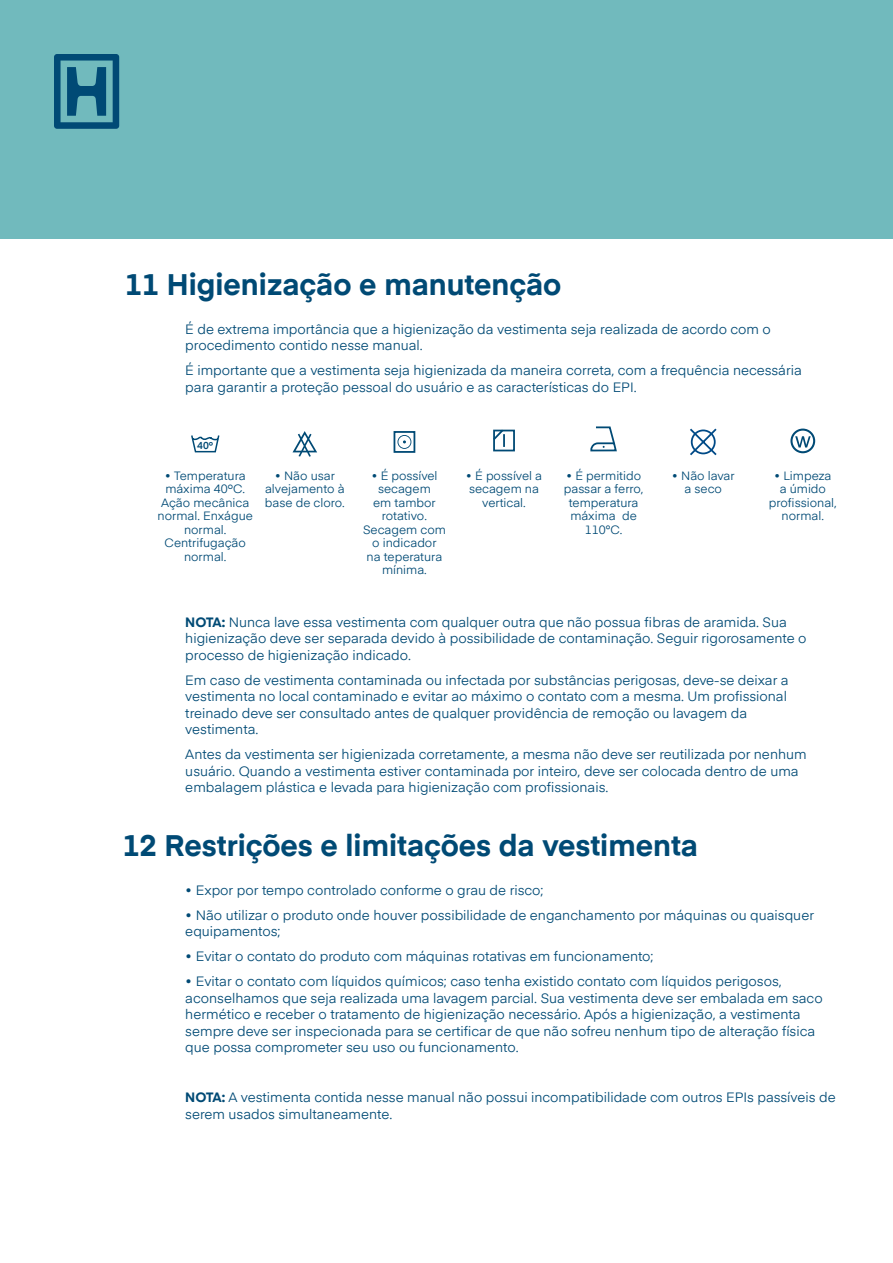
<style>
.page{position:relative;width:893px;height:1263px;background:#fff}
.page>*{position:absolute;margin:0;border:0;box-sizing:border-box;transform-origin:0 0}
.t1{font:700 29.7px "Eina 01";color:#004a75}
.t2{font:13.5px/16.5px "Eina 01";color:#004a75}
.t3{font:12px/13.5px "Eina 01";color:#004a75;text-align:center}
.t4{font:600 10.05px "Eina 01";color:#004a75}
.s1{font-weight:700}
</style>
<div class="page">
<div style="left:0;top:0;width:893px;height:238px;background:#71babd"></div>
<svg style="left:54px;top:54px;width:65px;height:75px"></svg>
<svg style="left:191px;top:435px;width:29px;height:18px"></svg>
<svg style="left:292px;top:431px;width:25px;height:26px"></svg>
<svg style="left:590px;top:426px;width:27px;height:26px"></svg>
<svg style="left:790px;top:429px;width:25px;height:24px"></svg>
<svg style="left:397px;top:435px;width:14px;height:14px"></svg>
<div style="left:394px;top:431px;width:21px;height:22px;border:2px solid #004a75"></div>
<svg style="left:690px;top:428px;width:27px;height:28px"></svg>
<div style="left:691px;top:429px;width:25px;height:25px;border:2px solid #004a87;border-radius:50%"></div>
<div style="left:493px;top:430px;width:22px;height:21px;border:2px solid #004a75"></div>
<svg style="left:493px;top:429px;width:12px;height:18px"></svg>
<h1 class="t1" style="left:125px;top:262px;width:438px">11 Higienização e manutenção</h1>
<p class="t2" style="left:185px;top:320px;width:587px">É de extrema importância que a higienização da vestimenta seja realizada de acordo com o procedimento contido nesse manual.</p>
<p class="t2" style="left:185px;top:361px;width:618px">É importante que a vestimenta seja higienizada da maneira correta, com a frequência necessária para garantir a proteção pessoal do usuário e as características do EPI.</p>
<p class="t4" style="left:197px;top:438px;width:18px">40º</p>
<p class="t3" style="left:158px;top:468px;width:97px">• Temperatura máxima 40ºC.<br>Ação mecânica normal. Enxágue normal.<br>Centrifugação normal.</p>
<p class="t3" style="left:265px;top:468px;width:81px">• Não usar alvejamento à base de cloro.</p>
<p class="t3" style="left:363px;top:468px;width:84px">• É possível secagem<br>em tambor rotativo.<br>Secagem com o indicador<br>na teperatura mínima.</p>
<p class="t3" style="left:466px;top:468px;width:78px">• É possível a secagem na vertical.</p>
<p class="t3" style="left:564px;top:468px;width:81px">• É permitido passar a ferro, temperatura máxima de<br>110°C.</p>
<p class="t3" style="left:672px;top:468px;width:64px">• Não lavar a seco</p>
<p class="t3" style="left:769px;top:468px;width:69px">• Limpeza<br>a úmido profissional, normal.</p>
<p class="t2" style="left:185px;top:613px;width:623px"><span class="s1">NOTA:</span> Nunca lave essa vestimenta com qualquer outra que não possua fibras de aramida. Sua higienização deve ser separada devido à possibilidade de contaminação. Seguir rigorosamente o processo de higienização indicado.</p>
<p class="t2" style="left:185px;top:671px;width:605px">Em caso de vestimenta contaminada ou infectada por substâncias perigosas, deve-se deixar a vestimenta no local contaminado e evitar ao máximo o contato com a mesma. Um profissional treinado deve ser consultado antes de qualquer providência de remoção ou lavagem da vestimenta.</p>
<p class="t2" style="left:185px;top:745px;width:623px">Antes da vestimenta ser higienizada corretamente, a mesma não deve ser reutilizada por nenhum usuário. Quando a vestimenta estiver contaminada por inteiro, deve ser colocada dentro de uma embalagem plástica e levada para higienização com profissionais.</p>
<h1 class="t1" style="left:122px;top:823px;width:577px">12 Restrições e limitações da vestimenta</h1>
<p class="t2" style="left:185px;top:881px;width:360px">• Expor por tempo controlado conforme o grau de risco;</p>
<p class="t2" style="left:185px;top:906px;width:630px">• Não utilizar o produto onde houver possibilidade de enganchamento por máquinas ou quaisquer equipamentos;</p>
<p class="t2" style="left:185px;top:947px;width:470px">• Evitar o contato do produto com máquinas rotativas em funcionamento;</p>
<p class="t2" style="left:185px;top:972px;width:639px">• Evitar o contato com líquidos químicos; caso tenha existido contato com líquidos perigosos, aconselhamos que seja realizada uma lavagem parcial. Sua vestimenta deve ser embalada em saco hermético e receber o tratamento de higienização necessário. Após a higienização, a vestimenta sempre deve ser inspecionada para se certificar de que não sofreu nenhum tipo de alteração física que possa comprometer seu uso ou funcionamento.</p>
<p class="t2" style="left:185px;top:1088px;width:652px"><span class="s1">NOTA:</span> A vestimenta contida nesse manual não possui incompatibilidade com outros EPIs passíveis de serem usados simultaneamente.</p>
</div>
